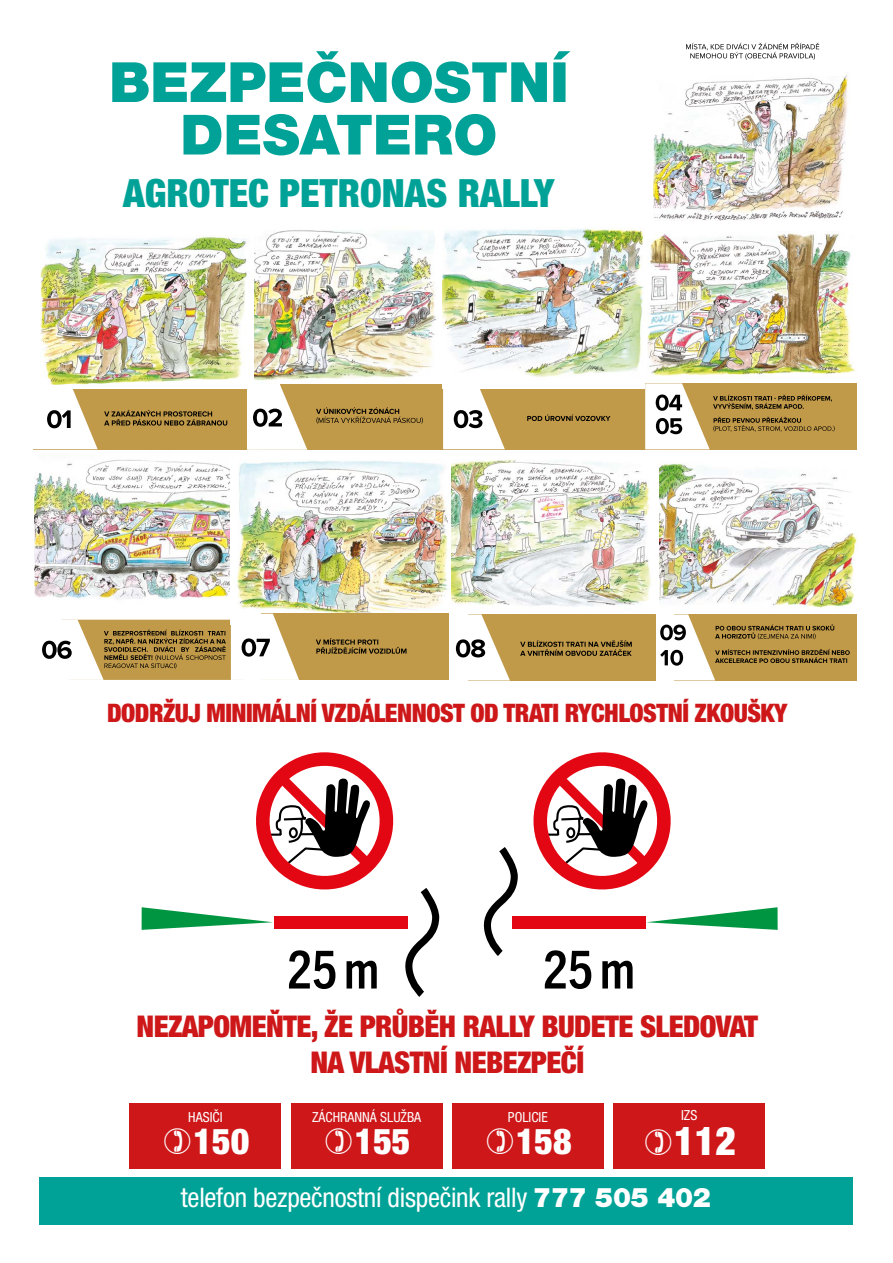
<style>
.page{position:relative;width:893px;height:1263px;background:#fff}
.page>*{position:absolute;margin:0;border:0;box-sizing:border-box;transform-origin:0 0}
.t1{font:900 55.5px/52.5px "Helvetica Neue LT Pro";color:#00a297;text-align:center}
.t2{font:700 condensed 52.5px "Trade Gothic Next LT Pro";letter-spacing:.06em;color:#000}
.t3{font:900 condensed 39.6px "Helvetica Neue LT Pro";color:#fff}
.t4{font:900 condensed 39px "Helvetica Neue LT Pro";color:#00a297}
.t5{font:900 condensed 35.7px "Helvetica Neue LT Pro";color:#fff}
.t6{font:900 condensed 30px/36px "Helvetica Neue LT Pro";letter-spacing:-.02em;color:#cd1719;text-align:center}
.t7{font:condensed 27px "Helvetica Neue LT Pro";letter-spacing:-.01em;color:#fff}
.t8{font:900 condensed 25.5px "Helvetica Neue LT Pro";letter-spacing:-.02em;color:#cd1719}
.t9{font:condensed 13.95px "Helvetica Neue LT Pro";color:#fff}
.s1{font-weight:900;font-stretch:normal}
</style>
<div class="page">
<img style="left:654px;top:73px;width:194px;height:148px">
<img style="left:659px;top:463px;width:199px;height:145px">
<div style="left:674px;top:614px;width:183px;height:66px;background:#c09949"></div>
<svg style="left:660px;top:614px;width:190px;height:66px"></svg>
<svg style="left:686px;top:43px;width:133px;height:17px"></svg>
<img style="left:450px;top:459px;width:201px;height:148px">
<div style="left:468px;top:614px;width:188px;height:66px;background:#c09949"></div>
<svg style="left:520px;top:640px;width:112px;height:16px"></svg>
<svg style="left:448px;top:614px;width:62px;height:66px"></svg>
<img style="left:35px;top:460px;width:195px;height:139px">
<img style="left:254px;top:230px;width:182px;height:149px">
<div style="left:240px;top:384px;width:213px;height:66px;background:#c09949"></div>
<svg style="left:316px;top:407px;width:107px;height:17px"></svg>
<img style="left:237px;top:460px;width:213px;height:165px">
<div style="left:261px;top:614px;width:187px;height:66px;background:#c09949"></div>
<svg style="left:316px;top:638px;width:90px;height:16px"></svg>
<svg style="left:42px;top:614px;width:257px;height:66px"></svg>
<img style="left:442px;top:228px;width:202px;height:161px">
<div style="left:443px;top:389px;width:211px;height:60px;background:#c09949"></div>
<svg style="left:527px;top:414px;width:83px;height:7px"></svg>
<svg style="left:443px;top:389px;width:62px;height:60px"></svg>
<img style="left:648px;top:231px;width:209px;height:157px">
<div style="left:645px;top:383px;width:211px;height:66px;background:#c09949"></div>
<svg style="left:645px;top:383px;width:190px;height:66px"></svg>
<img style="left:40px;top:236px;width:208px;height:138px">
<svg style="left:33px;top:374px;width:274px;height:76px"></svg>
<svg style="left:533px;top:752px;width:138px;height:138px"></svg>
<div style="left:512px;top:916px;width:133px;height:13px;background:#e30613"></div>
<svg style="left:646px;top:907px;width:132px;height:23px"></svg>
<svg style="left:142px;top:752px;width:376px;height:245px"></svg>
<div style="left:39px;top:1177px;width:814px;height:48px;background:#00a297"></div>
<div style="left:130px;top:1103px;width:151px;height:65px;background:#cd1719"></div>
<div style="left:291px;top:1103px;width:151px;height:65px;background:#cd1719"></div>
<div style="left:452px;top:1103px;width:152px;height:65px;background:#cd1719"></div>
<div style="left:613px;top:1103px;width:152px;height:65px;background:#cd1719"></div>
<h1 class="t1" style="left:109px;top:56px;width:461px">BEZPEČNOSTNÍ<br>DESATERO</h1>
<h3 class="t4" style="left:123px;top:169px;width:433px">AGROTEC PETRONAS RALLY</h3>
<p class="t8" style="left:107px;top:697px;width:682px">DODRŽUJ MINIMÁLNÍ VZDÁLENNOST OD TRATI RYCHLOSTNÍ ZKOUŠKY</p>
<h2 class="t2" style="left:287px;top:933px;width:94px">25m</h2>
<h2 class="t2" style="left:543px;top:933px;width:94px">25m</h2>
<p class="t6" style="left:137px;top:1008px;width:623px">NEZAPOMEŇTE, ŽE PRŮBĚH RALLY BUDETE SLEDOVAT<br>NA VLASTNÍ NEBEZPEČÍ</p>
<p class="t9" style="left:188px;top:1109px;width:36px">HASIČI</p>
<p class="t5" style="left:194px;top:1119px;width:57px">150</p>
<p class="t9" style="left:312px;top:1109px;width:110px">ZÁCHRANNÁ SLUŽBA</p>
<p class="t5" style="left:355px;top:1119px;width:57px">155</p>
<p class="t9" style="left:681px;top:1107px;width:18px">IZS</p>
<h3 class="t3" style="left:674px;top:1117px;width:63px">112</h3>
<p class="t9" style="left:508px;top:1109px;width:41px">POLICIE</p>
<p class="t5" style="left:516px;top:1119px;width:57px">158</p>
<p class="t7" style="left:181px;top:1181px;width:531px">telefon bezpečnostní dispečink rally <span class="s1">777 505 402</span></p>
</div>
